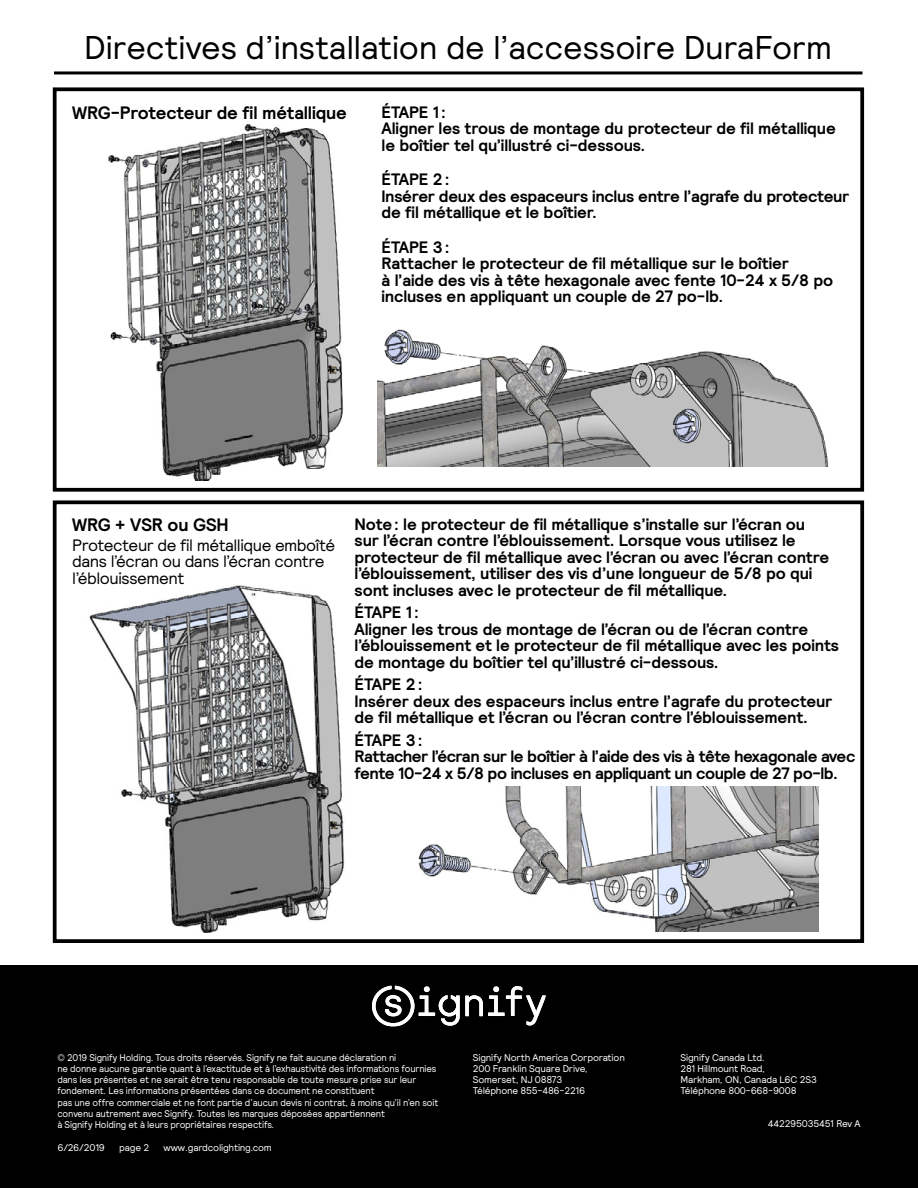
<style>
.page{position:relative;width:918px;height:1188px;background:#fff}
.page>*{position:absolute;margin:0;border:0;box-sizing:border-box;transform-origin:0 0}
.t1{font:33px "Relative";letter-spacing:-.01em;color:#000}
.t2{font:700 18px "Relative";letter-spacing:-.01em;color:#000}
.t3{font:700 16.5px/16.5px "Relative";letter-spacing:-.01em;color:#000}
.t4{font:700 16.5px/16.5px "Relative";letter-spacing:-.03em;color:#000}
.t5{font:16.5px/16.5px "Relative";letter-spacing:-.03em;color:#000}
.t6{font:11.1px "Calibri";letter-spacing:-.005em;color:#fff}
.t7{font:9.75px/11.2px "Relative";letter-spacing:-.02em;color:#fff;scale:.96 1}
.t8{font:9.75px/11.2px "Relative";letter-spacing:-.02em;color:#fff}
</style>
<div class="page">
<hr style="left:53px;top:71px;width:810px;height:3px;background:#000">
<div style="left:53px;top:87px;width:811px;height:405px;border:4px solid #000"></div>
<div style="left:53px;top:500px;width:811px;height:443px;border:4px solid #000"></div>
<img style="left:108px;top:124px;width:236px;height:357px">
<img style="left:89px;top:585px;width:256px;height:347px">
<img style="left:377px;top:329px;width:452px;height:137px">
<img style="left:418px;top:786px;width:401px;height:146px">
<div style="left:0;top:965px;width:918px;height:223px;background:#000"></div>
<svg style="left:372px;top:986px;width:174px;height:41px"></svg>
<h1 class="t1" style="left:84px;top:26px;width:749px">Directives d’installation de l’accessoire DuraForm</h1>
<p class="t2" style="left:72px;top:101px;width:276px">WRG-Protecteur de fil métallique</p>
<p class="t3" style="left:382px;top:104px;width:456px">ÉTAPE 1:<br>Aligner les trous de montage du protecteur de fil métallique le boîtier tel qu’illustré ci-dessous.</p>
<p class="t3" style="left:382px;top:171px;width:469px">ÉTAPE 2:<br>Insérer deux des espaceurs inclus entre l’agrafe du protecteur de fil métallique et le boîtier.</p>
<p class="t3" style="left:382px;top:239px;width:453px">ÉTAPE 3:<br>Rattacher le protecteur de fil métallique sur le boîtier<br>à l’aide des vis à tête hexagonale avec fente 10-24 x 5/8 po incluses en appliquant un couple de 27 po-lb.</p>
<p class="t2" style="left:72px;top:513px;width:158px">WRG + VSR ou GSH</p>
<p class="t5" style="left:72px;top:536px;width:265px">Protecteur de fil métallique emboîté dans l’écran ou dans l’écran contre l’éblouissement</p>
<p class="t3" style="left:355px;top:516px;width:476px">Note: le protecteur de fil métallique s’installe sur l’écran ou sur l’écran contre l’éblouissement. Lorsque vous utilisez le protecteur de fil métallique avec l’écran ou avec l’écran contre l’éblouissement, utiliser des vis d’une longueur de 5/8 po qui sont incluses avec le protecteur de fil métallique.</p>
<p class="t3" style="left:355px;top:604px;width:486px">ÉTAPE 1:<br>Aligner les trous de montage de l’écran ou de l’écran contre l’éblouissement et le protecteur de fil métallique avec les points de montage du boîtier tel qu’illustré ci-dessous.</p>
<p class="t3" style="left:355px;top:676px;width:479px">ÉTAPE 2:<br>Insérer deux des espaceurs inclus entre l’agrafe du protecteur de fil métallique et l’écran ou l’écran contre l’éblouissement.</p>
<p class="t4" style="left:355px;top:732px;width:502px">ÉTAPE 3:<br>Rattacher l’écran sur le boîtier à l’aide des vis à tête hexagonale avec fente 10-24 x 5/8 po incluses en appliquant un couple de 27 po-lb.</p>
<p class="t7" style="left:57px;top:1051px;width:398px">© 2019 Signify Holding. Tous droits réservés. Signify ne fait aucune déclaration ni<br>ne donne aucune garantie quant à l’exactitude et à l’exhaustivité des informations fournies dans les présentes et ne serait être tenu responsable de toute mesure prise sur leur fondement. Les informations présentées dans ce document ne constituent<br>pas une offre commerciale et ne font partie d’aucun devis ni contrat, à moins qu’il n’en soit convenu autrement avec Signify. Toutes les marques déposées appartiennent<br>à Signify Holding et à leurs propriétaires respectifs.</p>
<p class="t8" style="left:57px;top:1141px;width:49px">6/26/2019</p>
<p class="t8" style="left:119px;top:1141px;width:32px">page 2</p>
<p class="t8" style="left:164px;top:1141px;width:110px">www.gardcolighting.com</p>
<p class="t6" style="left:52px;top:1142px;width:49px">6/26/2019</p>
<p class="t6" style="left:120px;top:1142px;width:32px">page 2</p>
<p class="t8" style="left:473px;top:1051px;width:154px">Signify North America Corporation<br>200 Franklin Square Drive,<br>Somerset, NJ 08873<br>Téléphone 855-486-2216</p>
<p class="t8" style="left:681px;top:1051px;width:138px">Signify Canada Ltd.<br>281 Hillmount Road,<br>Markham, ON, Canada L6C 2S3<br>Téléphone 800-668-9008</p>
<p class="t8" style="left:768px;top:1117px;width:94px">442295035451 Rev A</p>
</div>
